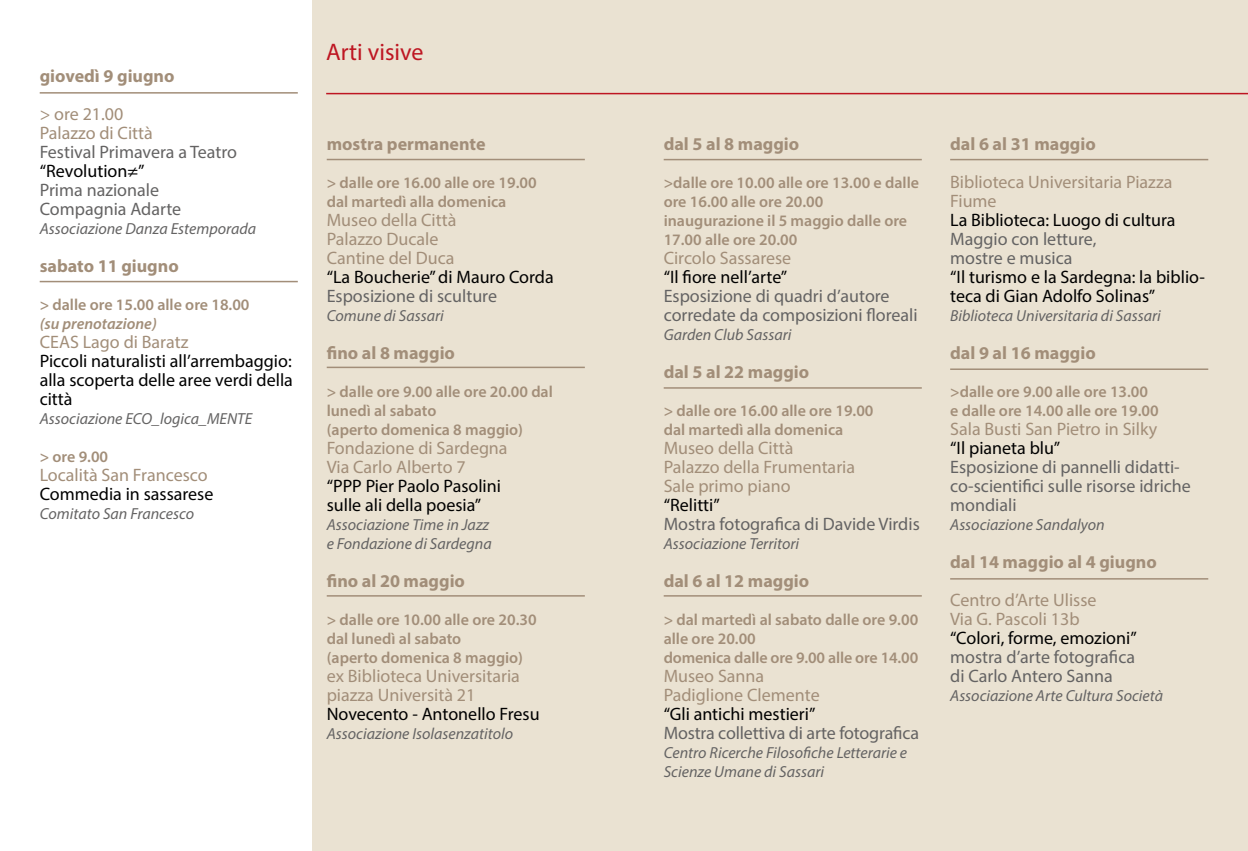
<style>
.page{position:relative;width:1248px;height:851px;background:#fff}
.page>*{position:absolute;margin:0;border:0;box-sizing:border-box;transform-origin:0 0}
.t1{font:24px "Myriad Pro";color:#be1622}
.t2{font:18px/19px "Myriad Pro";color:#a28e79}
.t3{font:18px/19px "Myriad Pro";color:#000}
.t4{font:18px/19px "Myriad Pro";color:#646363}
.t5{font:700 18px "Myriad Pro";color:#a28e79}
.t6{font:600 16px/19px "Myriad Pro";color:#a28e79}
.t7{font:italic 16px/19px "Myriad Pro";color:#646363}
.t8{font:italic 600 16px "Myriad Pro";color:#a28e79}
</style>
<div class="page">
<hr style="left:40px;top:92px;width:258px;height:2px;background:#a28e79">
<hr style="left:40px;top:281px;width:258px;height:1px;background:#a28e79">
<div style="left:312px;top:0;width:935px;height:850px;background:#eae2d2"></div>
<hr style="left:326px;top:93px;width:921px;height:1px;background:#be1622">
<hr style="left:327px;top:159px;width:258px;height:1px;background:#a28e79">
<hr style="left:327px;top:366px;width:258px;height:2px;background:#a28e79">
<hr style="left:663px;top:159px;width:258px;height:1px;background:#a28e79">
<hr style="left:950px;top:159px;width:258px;height:1px;background:#a28e79">
<hr style="left:663px;top:387px;width:258px;height:1px;background:#a28e79">
<hr style="left:327px;top:595px;width:258px;height:1px;background:#a28e79">
<hr style="left:663px;top:595px;width:258px;height:1px;background:#a28e79">
<hr style="left:950px;top:368px;width:258px;height:2px;background:#a28e79">
<hr style="left:950px;top:578px;width:258px;height:1px;background:#a28e79">
<p class="t5" style="left:40px;top:64px;width:136px">giovedì 9 giugno</p>
<p class="t2" style="left:40px;top:104px;width:115px">&gt; ore 21.00<br>Palazzo di Città</p>
<p class="t4" style="left:40px;top:142px;width:199px">Festival Primavera a Teatro</p>
<p class="t3" style="left:40px;top:161px;width:106px">“Revolution≠”</p>
<p class="t4" style="left:40px;top:180px;width:143px">Prima nazionale<br>Compagnia Adarte</p>
<p class="t7" style="left:40px;top:218px;width:218px">Associazione Danza Estemporada</p>
<p class="t5" style="left:40px;top:254px;width:141px">sabato 11 giugno</p>
<p class="t6" style="left:40px;top:294px;width:211px">&gt; dalle ore 15.00 alle ore 18.00</p>
<p class="t8" style="left:40px;top:313px;width:119px">(su prenotazione)</p>
<p class="t2" style="left:40px;top:332px;width:150px">CEAS Lago di Baratz</p>
<p class="t3" style="left:40px;top:351px;width:255px;text-align:justify">Piccoli naturalisti all’arrembaggio: alla scoperta delle aree verdi della città</p>
<p class="t7" style="left:40px;top:408px;width:214px">Associazione ECO_logica_MENTE</p>
<p class="t6" style="left:40px;top:446px;width:70px">&gt; ore 9.00</p>
<p class="t2" style="left:40px;top:465px;width:169px">Località San Francesco</p>
<p class="t3" style="left:40px;top:484px;width:175px">Commedia in sassarese</p>
<p class="t7" style="left:40px;top:503px;width:156px">Comitato San Francesco</p>
<h1 class="t1" style="left:326px;top:37px;width:99px">Arti visive</h1>
<p class="t5" style="left:327px;top:132px;width:160px">mostra permanente</p>
<p class="t6" style="left:327px;top:172px;width:211px">&gt; dalle ore 16.00 alle ore 19.00 dal martedì alla domenica</p>
<p class="t2" style="left:327px;top:210px;width:131px">Museo della Città<br>Palazzo Ducale<br>Cantine del Duca</p>
<p class="t3" style="left:327px;top:267px;width:228px">“La Boucherie” di Mauro Corda</p>
<p class="t4" style="left:327px;top:286px;width:172px">Esposizione di sculture</p>
<p class="t7" style="left:327px;top:305px;width:119px">Comune di Sassari</p>
<p class="t5" style="left:327px;top:341px;width:130px">fino al 8 maggio</p>
<p class="t6" style="left:327px;top:381px;width:228px">&gt; dalle ore 9.00 alle ore 20.00 dal lunedì al sabato<br>(aperto domenica 8 maggio)</p>
<p class="t2" style="left:327px;top:438px;width:182px">Fondazione di Sardegna<br>Via Carlo Alberto 7</p>
<p class="t3" style="left:327px;top:476px;width:176px">“PPP Pier Paolo Pasolini sulle ali della poesia”</p>
<p class="t7" style="left:327px;top:514px;width:166px">Associazione Time in Jazz e Fondazione di Sardegna</p>
<p class="t5" style="left:327px;top:569px;width:140px">fino al 20 maggio</p>
<p class="t6" style="left:327px;top:609px;width:211px">&gt; dalle ore 10.00 alle ore 20.30 dal lunedì al sabato<br>(aperto domenica 8 maggio)</p>
<p class="t2" style="left:327px;top:666px;width:195px">ex Biblioteca Universitaria piazza Università 21</p>
<p class="t3" style="left:327px;top:704px;width:214px">Novecento - Antonello Fresu</p>
<p class="t7" style="left:327px;top:723px;width:188px">Associazione Isolasenzatitolo</p>
<p class="t5" style="left:663px;top:132px;width:137px">dal 5 al 8 maggio</p>
<p class="t6" style="left:663px;top:172px;width:257px">&gt;dalle ore 10.00 alle ore 13.00 e dalle ore 16.00 alle ore 20.00 inaugurazione il 5 maggio dalle ore<br>17.00 alle ore 20.00</p>
<p class="t2" style="left:663px;top:248px;width:129px">Circolo Sassarese</p>
<p class="t3" style="left:663px;top:267px;width:125px">“Il fiore nell’arte”</p>
<p class="t4" style="left:663px;top:286px;width:255px">Esposizione di quadri d’autore corredate da composizioni floreali</p>
<p class="t7" style="left:663px;top:324px;width:129px">Garden Club Sassari</p>
<p class="t5" style="left:663px;top:360px;width:147px">dal 5 al 22 maggio</p>
<p class="t6" style="left:663px;top:400px;width:211px">&gt; dalle ore 16.00 alle ore 19.00 dal martedì alla domenica</p>
<p class="t2" style="left:663px;top:438px;width:193px">Museo della Città<br>Palazzo della Frumentaria<br>Sale primo piano</p>
<p class="t3" style="left:663px;top:495px;width:58px">“Relitti”</p>
<p class="t4" style="left:663px;top:514px;width:257px">Mostra fotografica di Davide Virdis</p>
<p class="t7" style="left:663px;top:533px;width:137px">Associazione Territori</p>
<p class="t5" style="left:663px;top:569px;width:147px">dal 6 al 12 maggio</p>
<p class="t6" style="left:663px;top:609px;width:256px">&gt; dal martedì al sabato dalle ore 9.00 alle ore 20.00<br>domenica dalle ore 9.00 alle ore 14.00</p>
<p class="t2" style="left:663px;top:666px;width:157px">Museo Sanna<br>Padiglione Clemente</p>
<p class="t3" style="left:663px;top:704px;width:153px">“Gli antichi mestieri”</p>
<p class="t4" style="left:663px;top:723px;width:257px">Mostra collettiva di arte fotografica</p>
<p class="t7" style="left:663px;top:742px;width:245px">Centro Ricerche Filosofiche Letterarie e<br>Scienze Umane di Sassari</p>
<p class="t5" style="left:950px;top:132px;width:147px">dal 6 al 31 maggio</p>
<p class="t2" style="left:950px;top:172px;width:224px">Biblioteca Universitaria Piazza<br>Fiume</p>
<p class="t3" style="left:950px;top:210px;width:227px">La Biblioteca: Luogo di cultura</p>
<p class="t4" style="left:950px;top:229px;width:148px">Maggio con letture, mostre e musica</p>
<p class="t3" style="left:950px;top:267px;width:256px">“Il turismo e la Sardegna: la biblio&shy;teca di Gian Adolfo Solinas”</p>
<p class="t7" style="left:950px;top:305px;width:212px">Biblioteca Universitaria di Sassari</p>
<p class="t5" style="left:950px;top:341px;width:147px">dal 9 al 16 maggio</p>
<p class="t6" style="left:950px;top:381px;width:210px">&gt;dalle ore 9.00 alle ore 13.00 e dalle ore 14.00 alle ore 19.00</p>
<p class="t2" style="left:950px;top:419px;width:208px">Sala Busti San Pietro in Silky</p>
<p class="t3" style="left:950px;top:438px;width:111px">“Il pianeta blu”</p>
<p class="t4" style="left:950px;top:457px;width:242px">Esposizione di pannelli didatti&shy;co-scientifici sulle risorse idriche mondiali</p>
<p class="t7" style="left:950px;top:514px;width:156px">Associazione Sandalyon</p>
<p class="t5" style="left:950px;top:550px;width:208px">dal 14 maggio al 4 giugno</p>
<p class="t2" style="left:950px;top:590px;width:148px">Centro d’Arte Ulisse<br>Via G. Pascoli 13b</p>
<p class="t3" style="left:950px;top:628px;width:188px">“Colori, forme, emozioni”</p>
<p class="t4" style="left:950px;top:647px;width:186px">mostra d’arte fotografica di Carlo Antero Sanna</p>
<p class="t7" style="left:950px;top:685px;width:214px">Associazione Arte Cultura Società</p>
</div>
